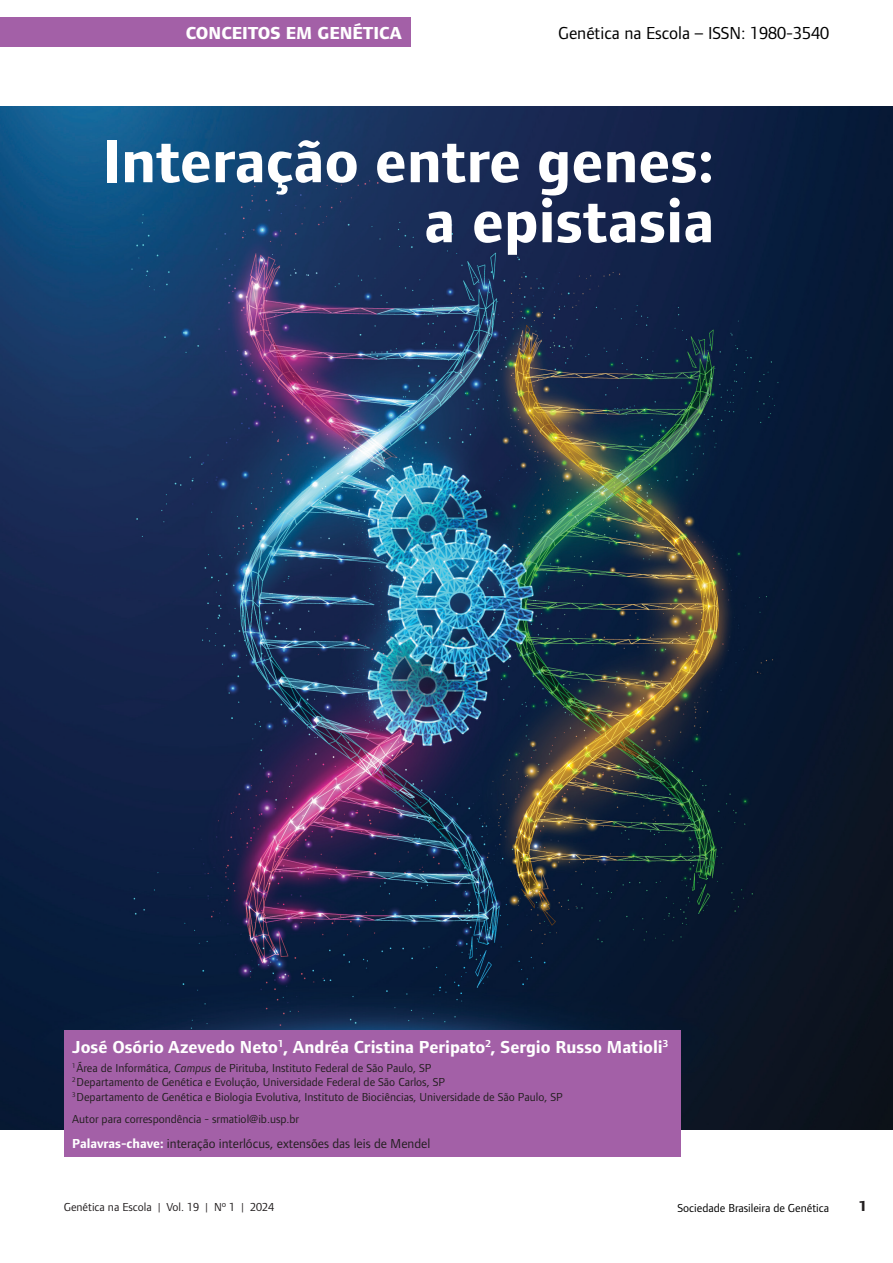
<style>
.page{position:relative;width:893px;height:1263px;background:#fff}
.page>*{position:absolute;margin:0;border:0;box-sizing:border-box;transform-origin:0 0}
.t1{font:700 63px/60px "Foundry Form Sans";color:#fff;text-align:right}
.t2{font:700 18px "Foundry Form Sans";color:#fff}
.t3{font:18px "Foundry Form Sans";color:#000}
.t4{font:800 18px "Foundry Form Sans";color:#fff}
.t5{font:800 15px "Foundry Form Sans";color:#231f20}
.t6{font:13.5px "Foundry Form Sans";color:#231f20}
.t7{font:12px "Foundry Form Sans";color:#231f20}
.t8{font:12px "Foundry Form Sans";color:#000}
.s1{font-style:italic}
.s2{font-weight:700;color:#fff}
</style>
<div class="page">
<img style="left:0;top:106px;width:893px;height:1023px">
<div style="left:64px;top:1030px;width:616px;height:127px;background:#a360a7"></div>
<div style="left:0;top:17px;width:411px;height:30px;background:#a360a7"></div>
<h2 class="t4" style="left:186px;top:23px;width:218px">CONCEITOS EM GENÉTICA</h2>
<h2 class="t3" style="left:558px;top:23px;width:273px">Genética na Escola – ISSN: 1980-3540</h2>
<p class="t1" style="left:102px;top:131px;width:614px">Interação entre genes: a epistasia</p>
<p class="t2" style="left:72px;top:1037px;width:598px">José Osório Azevedo Neto<sup>1</sup>, Andréa Cristina Peripato<sup>2</sup>, Sergio Russo Matioli<sup>3</sup></p>
<p class="t7" style="left:72px;top:1061px;width:361px"><sup>1</sup>Área de Informática, <span class="s1">Campus</span> de Pirituba, Instituto Federal de São Paulo, SP</p>
<p class="t7" style="left:72px;top:1075px;width:374px"><sup>2</sup>Departamento de Genética e Evolução, Universidade Federal de São Carlos, SP</p>
<p class="t7" style="left:72px;top:1090px;width:492px"><sup>3</sup>Departamento de Genética e Biologia Evolutiva, Instituto de Biociências, Universidade de São Paulo, SP</p>
<p class="t7" style="left:72px;top:1113px;width:228px">Autor para correspondência - srmatiol@ib.usp.br</p>
<p class="t6" style="left:72px;top:1136px;width:360px"><span class="s2">Palavras-chave:</span> interação interlócus, extensões das leis de Mendel</p>
<p class="t7" style="left:64px;top:1200px;width:212px">Genética na Escola | Vol. 19 | Nº 1 | 2024</p>
<p class="t8" style="left:677px;top:1202px;width:153px">Sociedade Brasileira de Genética</p>
<p class="t5" style="left:859px;top:1198px;width:10px">1</p>
</div>
